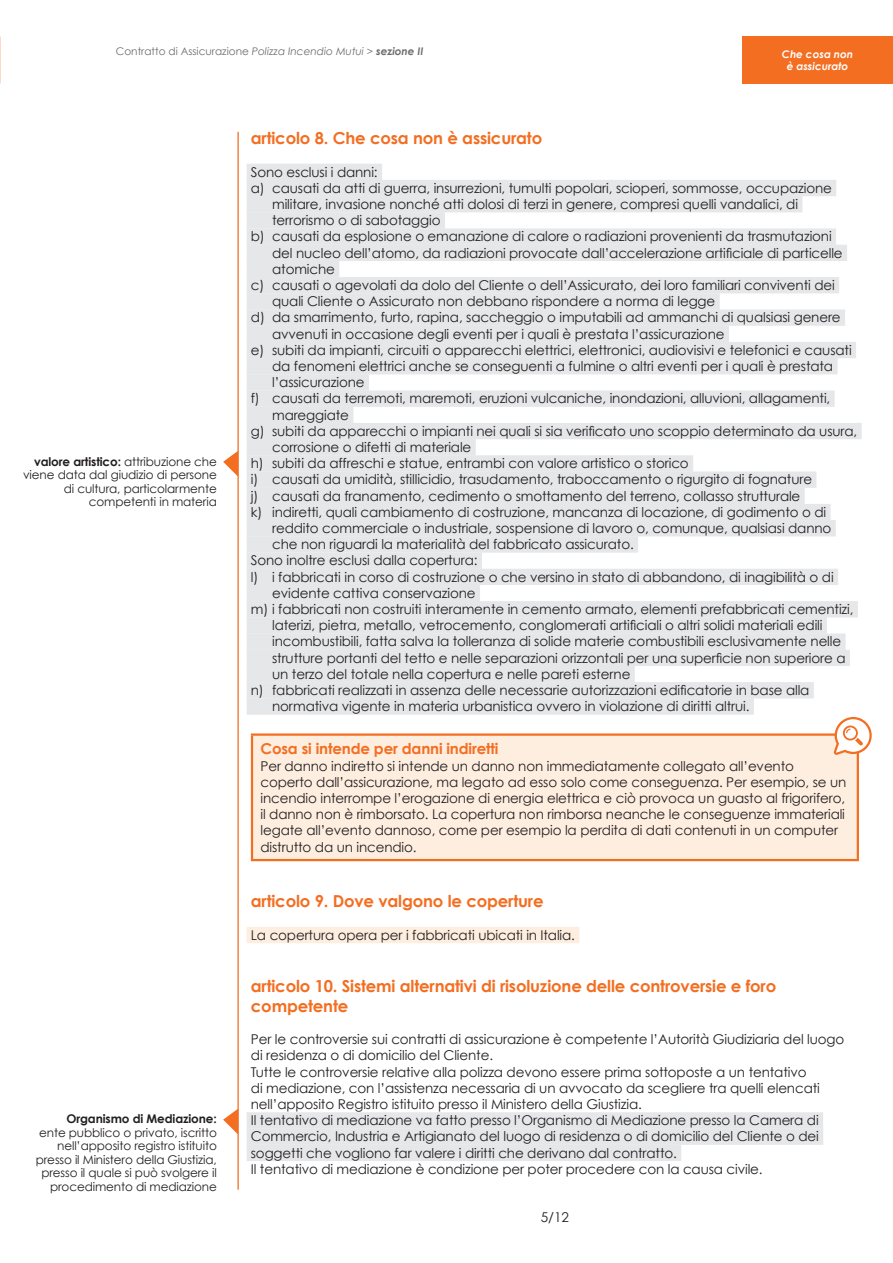
<style>
.page{position:relative;width:893px;height:1263px;background:#fff}
.page>*{position:absolute;margin:0;border:0;box-sizing:border-box;transform-origin:0 0}
.t1{font:700 16.5px/19.8px "Century Gothic";letter-spacing:-.01em;color:#f36e21}
.t2{font:700 15px "Century Gothic";letter-spacing:-.01em;color:#f36e21}
.t3{font:13.5px/16.2px "Century Gothic";letter-spacing:-.01em;color:#231f20}
.t4{font:12px/13.5px "Century Gothic";letter-spacing:-.01em;color:#231f20;text-align:right}
.t5{font:700 12px "Century Gothic";letter-spacing:-.01em;color:#231f20}
.t6{font:10.5px "Century Gothic";color:#6c6d70}
.t7{font:italic 700 10.5px/12.6px "Century Gothic";color:#fff;text-align:center}
.s1{font-style:italic}
.s2{font-weight:700;font-style:italic}
.s3{font-weight:700}
</style>
<div class="page">
<hr style="left:237px;top:132px;width:2px;height:1057px;background:#f36e21">
<div style="left:742px;top:36px;width:151px;height:48px;background:#f36e21"></div>
<div style="left:247px;top:164px;width:135px;height:16px;background:#e6e7e9"></div>
<div style="left:247px;top:180px;width:589px;height:16px;background:#e6e7e9"></div>
<div style="left:247px;top:196px;width:555px;height:16px;background:#e6e7e9"></div>
<div style="left:247px;top:212px;width:198px;height:17px;background:#e6e7e9"></div>
<div style="left:247px;top:228px;width:589px;height:17px;background:#e6e7e9"></div>
<div style="left:247px;top:245px;width:600px;height:16px;background:#e6e7e9"></div>
<div style="left:247px;top:261px;width:92px;height:16px;background:#e6e7e9"></div>
<div style="left:247px;top:277px;width:592px;height:16px;background:#e6e7e9"></div>
<div style="left:247px;top:293px;width:473px;height:17px;background:#e6e7e9"></div>
<div style="left:247px;top:309px;width:598px;height:17px;background:#e6e7e9"></div>
<div style="left:247px;top:326px;width:482px;height:16px;background:#e6e7e9"></div>
<div style="left:247px;top:342px;width:609px;height:16px;background:#e6e7e9"></div>
<div style="left:247px;top:358px;width:590px;height:16px;background:#e6e7e9"></div>
<div style="left:247px;top:374px;width:122px;height:17px;background:#e6e7e9"></div>
<div style="left:247px;top:390px;width:588px;height:17px;background:#e6e7e9"></div>
<div style="left:247px;top:407px;width:106px;height:16px;background:#e6e7e9"></div>
<div style="left:247px;top:423px;width:615px;height:16px;background:#e6e7e9"></div>
<div style="left:247px;top:439px;width:229px;height:16px;background:#e6e7e9"></div>
<div style="left:247px;top:455px;width:446px;height:17px;background:#e6e7e9"></div>
<div style="left:247px;top:471px;width:569px;height:17px;background:#e6e7e9"></div>
<div style="left:247px;top:488px;width:558px;height:16px;background:#e6e7e9"></div>
<div style="left:247px;top:504px;width:583px;height:16px;background:#e6e7e9"></div>
<div style="left:247px;top:520px;width:589px;height:16px;background:#e6e7e9"></div>
<div style="left:247px;top:536px;width:391px;height:17px;background:#e6e7e9"></div>
<div style="left:247px;top:552px;width:235px;height:17px;background:#e6e7e9"></div>
<div style="left:247px;top:569px;width:591px;height:16px;background:#e6e7e9"></div>
<div style="left:247px;top:585px;width:233px;height:16px;background:#e6e7e9"></div>
<div style="left:247px;top:601px;width:611px;height:16px;background:#e6e7e9"></div>
<div style="left:247px;top:617px;width:580px;height:17px;background:#e6e7e9"></div>
<div style="left:247px;top:633px;width:599px;height:17px;background:#e6e7e9"></div>
<div style="left:247px;top:650px;width:603px;height:16px;background:#e6e7e9"></div>
<div style="left:247px;top:666px;width:388px;height:16px;background:#e6e7e9"></div>
<div style="left:247px;top:682px;width:567px;height:16px;background:#e6e7e9"></div>
<div style="left:247px;top:698px;width:507px;height:17px;background:#e6e7e9"></div>
<div style="left:247px;top:927px;width:332px;height:16px;background:#feeee0"></div>
<div style="left:247px;top:1112px;width:576px;height:16px;background:#e6e7e9"></div>
<div style="left:247px;top:1128px;width:576px;height:17px;background:#e6e7e9"></div>
<div style="left:247px;top:1145px;width:434px;height:16px;background:#e6e7e9"></div>
<div style="left:252px;top:735px;width:606px;height:125px;background:#feeee0"></div>
<hr style="left:251px;top:733px;width:608px;height:3px;background:#f36e21">
<hr style="left:251px;top:736px;width:2px;height:123px;background:#f36e21">
<hr style="left:857px;top:736px;width:2px;height:123px;background:#f36e21">
<hr style="left:251px;top:859px;width:608px;height:2px;background:#f36e21">
<svg style="left:834px;top:717px;width:38px;height:38px"></svg>
<svg style="left:223px;top:451px;width:15px;height:26px"></svg>
<svg style="left:223px;top:1108px;width:15px;height:26px"></svg>
<p class="t6" style="left:116px;top:44px;width:309px">Contratto di Assicurazione <span class="s1">Polizza Incendio Mutui &gt;</span> <span class="s2">sezione II</span></p>
<p class="t7" style="left:782px;top:47px;width:73px">Che cosa non è assicurato</p>
<p class="t4" style="left:23px;top:454px;width:195px"><span class="s3">valore artistico:</span> attribuzione che viene data dal giudizio di persone di cultura, particolarmente competenti in materia</p>
<p class="t5" style="left:67px;top:1111px;width:152px">Organismo di Mediazione:</p>
<p class="t4" style="left:36px;top:1126px;width:183px">ente pubblico o privato, iscritto nell’apposito registro istituito presso il Ministero della Giustizia, presso il quale si può svolgere il procedimento di mediazione</p>
<p class="t1" style="left:251px;top:128px;width:293px">articolo 8. Che cosa non è assicurato</p>
<p class="t3" style="left:251px;top:163px;width:128px">Sono esclusi i danni:</p>
<p class="t3" style="left:251px;top:180px;width:582px">a) causati da atti di guerra, insurrezioni, tumulti popolari, scioperi, sommosse, occupazione</p>
<p class="t3" style="left:272px;top:196px;width:527px">militare, invasione nonché atti dolosi di terzi in genere, compresi quelli vandalici, di</p>
<p class="t3" style="left:272px;top:212px;width:170px">terrorismo o di sabotaggio</p>
<p class="t3" style="left:251px;top:228px;width:582px">b) causati da esplosione o emanazione di calore o radiazioni provenienti da trasmutazioni</p>
<p class="t3" style="left:272px;top:244px;width:572px">del nucleo dell’atomo, da radiazioni provocate dall’accelerazione artificiale di particelle</p>
<p class="t3" style="left:272px;top:261px;width:64px">atomiche</p>
<p class="t3" style="left:251px;top:277px;width:585px">c) causati o agevolati da dolo del Cliente o dell’Assicurato, dei loro familiari conviventi dei</p>
<p class="t3" style="left:272px;top:293px;width:445px">quali Cliente o Assicurato non debbano rispondere a norma di legge</p>
<p class="t3" style="left:251px;top:309px;width:591px">d) da smarrimento, furto, rapina, saccheggio o imputabili ad ammanchi di qualsiasi genere</p>
<p class="t3" style="left:272px;top:325px;width:454px">avvenuti in occasione degli eventi per i quali è prestata l’assicurazione</p>
<p class="t3" style="left:251px;top:342px;width:602px">e) subiti da impianti, circuiti o apparecchi elettrici, elettronici, audiovisivi e telefonici e causati</p>
<p class="t3" style="left:272px;top:358px;width:562px">da fenomeni elettrici anche se conseguenti a fulmine o altri eventi per i quali è prestata</p>
<p class="t3" style="left:272px;top:374px;width:94px">l’assicurazione</p>
<p class="t3" style="left:251px;top:390px;width:581px">f) causati da terremoti, maremoti, eruzioni vulcaniche, inondazioni, alluvioni, allagamenti,</p>
<p class="t3" style="left:272px;top:406px;width:78px">mareggiate</p>
<p class="t3" style="left:251px;top:423px;width:608px">g) subiti da apparecchi o impianti nei quali si sia verificato uno scoppio determinato da usura,</p>
<p class="t3" style="left:272px;top:439px;width:201px">corrosione o difetti di materiale</p>
<p class="t3" style="left:251px;top:455px;width:439px">h) subiti da affreschi e statue, entrambi con valore artistico o storico</p>
<p class="t3" style="left:251px;top:471px;width:563px">i) causati da umidità, stillicidio, trasudamento, traboccamento o rigurgito di fognature</p>
<p class="t3" style="left:251px;top:487px;width:551px">j) causati da franamento, cedimento o smottamento del terreno, collasso strutturale</p>
<p class="t3" style="left:251px;top:504px;width:577px">k) indiretti, quali cambiamento di costruzione, mancanza di locazione, di godimento o di</p>
<p class="t3" style="left:272px;top:520px;width:561px">reddito commerciale o industriale, sospensione di lavoro o, comunque, qualsiasi danno</p>
<p class="t3" style="left:272px;top:536px;width:363px">che non riguardi la materialità del fabbricato assicurato.</p>
<p class="t3" style="left:251px;top:552px;width:228px">Sono inoltre esclusi dalla copertura:</p>
<p class="t3" style="left:251px;top:568px;width:584px">l) i fabbricati in corso di costruzione o che versino in stato di abbandono, di inagibilità o di</p>
<p class="t3" style="left:272px;top:585px;width:205px">evidente cattiva conservazione</p>
<p class="t3" style="left:251px;top:601px;width:604px">m) i fabbricati non costruiti interamente in cemento armato, elementi prefabbricati cementizi,</p>
<p class="t3" style="left:272px;top:617px;width:552px">laterizi, pietra, metallo, vetrocemento, conglomerati artificiali o altri solidi materiali edili</p>
<p class="t3" style="left:272px;top:633px;width:571px">incombustibili, fatta salva la tolleranza di solide materie combustibili esclusivamente nelle</p>
<p class="t3" style="left:272px;top:649px;width:575px">strutture portanti del tetto e nelle separazioni orizzontali per una superficie non superiore a</p>
<p class="t3" style="left:272px;top:666px;width:360px">un terzo del totale nella copertura e nelle pareti esterne</p>
<p class="t3" style="left:251px;top:682px;width:560px">n) fabbricati realizzati in assenza delle necessarie autorizzazioni edificatorie in base alla</p>
<p class="t3" style="left:272px;top:698px;width:479px">normativa vigente in materia urbanistica ovvero in violazione di diritti altrui.</p>
<p class="t2" style="left:260px;top:739px;width:239px">Cosa si intende per danni indiretti</p>
<p class="t3" style="left:260px;top:757px;width:587px">Per danno indiretto si intende un danno non immediatamente collegato all’evento coperto dall’assicurazione, ma legato ad esso solo come conseguenza. Per esempio, se un incendio interrompe l’erogazione di energia elettrica e ciò provoca un guasto al frigorifero, il danno non è rimborsato. La copertura non rimborsa neanche le conseguenze immateriali legate all’evento dannoso, come per esempio la perdita di dati contenuti in un computer distrutto da un incendio.</p>
<p class="t1" style="left:251px;top:891px;width:294px">articolo 9. Dove valgono le coperture</p>
<p class="t3" style="left:251px;top:927px;width:326px">La copertura opera per i fabbricati ubicati in Italia.</p>
<p class="t1" style="left:251px;top:976px;width:527px">articolo 10. Sistemi alternativi di risoluzione delle controversie e foro competente</p>
<p class="t3" style="left:251px;top:1031px;width:595px">Per le controversie sui contratti di assicurazione è competente l’Autorità Giudiziaria del luogo di residenza o di domicilio del Cliente.<br>Tutte le controversie relative alla polizza devono essere prima sottoposte a un tentativo<br>di mediazione, con l’assistenza necessaria di un avvocato da scegliere tra quelli elencati nell’apposito Registro istituito presso il Ministero della Giustizia.<br>Il tentativo di mediazione va fatto presso l’Organismo di Mediazione presso la Camera di Commercio, Industria e Artigianato del luogo di residenza o di domicilio del Cliente o dei soggetti che vogliono far valere i diritti che derivano dal contratto.<br>Il tentativo di mediazione è condizione per poter procedere con la causa civile.</p>
<p class="t3" style="left:541px;top:1209px;width:29px">5/12</p>
</div>
